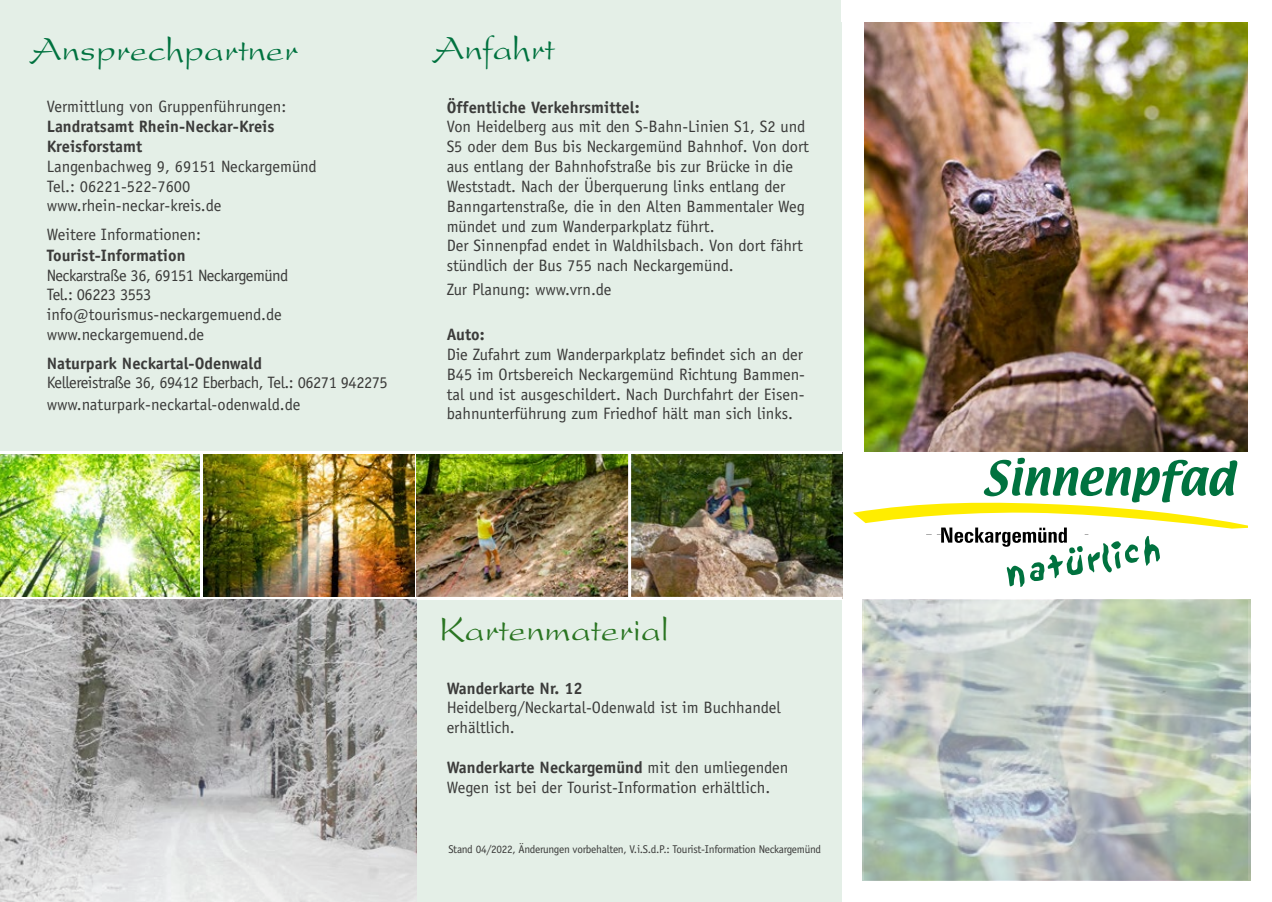
<style>
.page{position:relative;width:1272px;height:902px;background:#fff}
.page>*{position:absolute;margin:0;border:0;box-sizing:border-box;transform-origin:0 0}
.t1{font:36px "President";color:#00723f}
.t2{font:36px "President";color:#2a7522}
.t3{font:16.5px/19.8px "Officina Sans";color:#3b3b3a}
.t4{font:700 16.5px/19.8px "Officina Sans";color:#3b3b3a}
.t5{font:16.5px/19.8px "Officina Sans";letter-spacing:-.02em;color:#3b3b3a}
.t6{font:16.5px/21.6px "Officina Sans";letter-spacing:-.03em;color:#3b3b3a}
.t7{font:11.25px "Officina Sans";letter-spacing:-.025em;color:#3b3b3a}
.s1{font-weight:700}
</style>
<div class="page">
<div style="left:0;top:0;width:1271px;height:901px;background:#e4efe7"></div>
<div style="left:0;top:451px;width:1271px;height:149px;background:#fff"></div>
<img style="left:863px;top:21px;width:385px;height:430px">
<div style="left:842px;top:0;width:21px;height:901px;background:#fff"></div>
<img style="left:417px;top:454px;width:425px;height:143px">
<svg style="left:853px;top:457px;width:395px;height:130px"></svg>
<hr style="left:628px;top:451px;width:3px;height:149px;background:#fff">
<img style="left:0;top:600px;width:417px;height:301px">
<div style="left:1248px;top:0;width:23px;height:901px;background:#fff"></div>
<div style="left:862px;top:880px;width:409px;height:21px;background:#fff"></div>
<div style="left:841px;top:0;width:430px;height:21px;background:#fff"></div>
<img style="left:862px;top:600px;width:388px;height:280px">
<img style="left:0;top:454px;width:200px;height:143px">
<img style="left:204px;top:454px;width:210px;height:143px">
<h1 class="t1" style="left:30px;top:29px;width:270px">Ansprechpartner</h1>
<p class="t3" style="left:47px;top:97px;width:241px">Vermittlung von Gruppenführungen:</p>
<p class="t4" style="left:47px;top:116px;width:229px">Landratsamt Rhein-Neckar-Kreis<br>Kreisforstamt</p>
<p class="t3" style="left:47px;top:156px;width:271px">Langenbachweg 9, 69151 Neckargemünd<br>Tel.: 06221-522-7600 www.rhein-neckar-kreis.de</p>
<p class="t3" style="left:47px;top:224px;width:156px">Weitere Informationen:</p>
<p class="t4" style="left:47px;top:245px;width:140px">Tourist-Information</p>
<p class="t5" style="left:47px;top:265px;width:243px">Neckarstraße 36, 69151 Neckargemünd<br>Tel.: 06223 3553 info@tourismus-neckargemuend.de www.neckargemuend.de</p>
<p class="t4" style="left:47px;top:353px;width:217px">Naturpark Neckartal-Odenwald</p>
<p class="t6" style="left:47px;top:372px;width:342px">Kellereistraße 36, 69412 Eberbach, Tel.: 06271 942275 www.naturpark-neckartal-odenwald.de</p>
<h1 class="t1" style="left:432px;top:28px;width:124px">Anfahrt</h1>
<p class="t4" style="left:446px;top:97px;width:194px">Öffentliche Verkehrsmittel:</p>
<p class="t3" style="left:446px;top:117px;width:364px">Von Heidelberg aus mit den S-Bahn-Linien S1, S2 und S5 oder dem Bus bis Neckargemünd Bahnhof. Von dort aus entlang der Bahnhofstraße bis zur Brücke in die Weststadt. Nach der Überquerung links entlang der Banngartenstraße, die in den Alten Bammentaler Weg mündet und zum Wanderparkplatz führt.<br>Der Sinnenpfad endet in Waldhilsbach. Von dort fährt stündlich der Bus 755 nach Neckargemünd.</p>
<p class="t3" style="left:446px;top:280px;width:166px">Zur Planung: www.vrn.de</p>
<p class="t4" style="left:446px;top:324px;width:39px">Auto:</p>
<p class="t3" style="left:446px;top:344px;width:360px">Die Zufahrt zum Wanderparkplatz befindet sich an der B45 im Ortsbereich Neckargemünd Richtung Bammen&shy;tal und ist ausgeschildert. Nach Durchfahrt der Eisen&shy;bahnunterführung zum Friedhof hält man sich links.</p>
<h1 class="t2" style="left:438px;top:609px;width:232px">Kartenmaterial</h1>
<p class="t4" style="left:446px;top:677px;width:138px">Wanderkarte Nr. 12</p>
<p class="t3" style="left:446px;top:697px;width:335px">Heidelberg/Neckartal-Odenwald ist im Buchhandel erhältlich.</p>
<p class="t3" style="left:446px;top:757px;width:343px"><span class="s1">Wanderkarte Neckargemünd</span> mit den umliegenden<br>Wegen ist bei der Tourist-Information erhältlich.</p>
<p class="t7" style="left:448px;top:842px;width:374px">Stand 04/2022, Änderungen vorbehalten, V.i.S.d.P.: Tourist-Information Neckargemünd</p>
</div>
